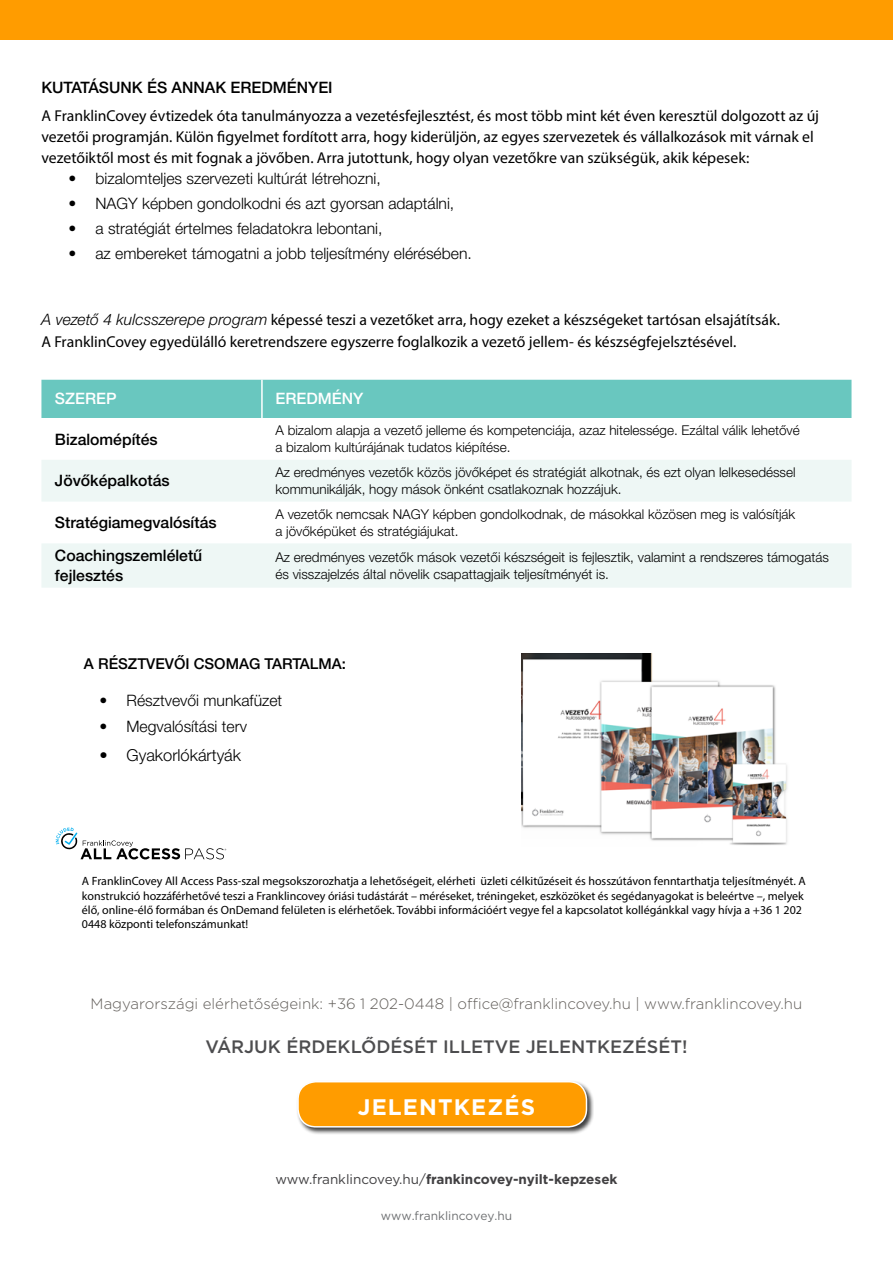
<style>
.page{position:relative;width:893px;height:1263px;background:#fff}
.page>*{position:absolute;margin:0;border:0;box-sizing:border-box;transform-origin:0 0}
.t1{font:700 22.5px "Gotham";letter-spacing:.05em;color:#fff}
.t2{font:500 18px "Gotham";color:#4d4d4f}
.t3{font:300 16.5px "Helvetica Neue LT Pro";color:#000}
.t4{font:15.75px/21px "Myriad Pro";letter-spacing:-.005em;color:#000}
.t5{font:300 15.75px "Helvetica Neue LT Pro";color:#000}
.t6{font:500 15.75px/19.5px "Helvetica Neue LT Pro";color:#000}
.t7{font:500 15.75px "Helvetica Neue LT Pro";color:#fff}
.t8{font:300 15px "Gotham";color:#615d59}
.t9{font:500 15px "Helvetica Neue LT Pro";color:#000}
.t10{font:300 13.5px/16.5px "Helvetica Neue LT Pro";color:#000}
.t11{font:700 13.5px "Gotham";color:#414042}
.t12{font:12px/14.2px "Myriad Pro";color:#000}
.t13{font:12px "Gotham";color:#6e7072}
.s1{font-family:"Helvetica Neue LT Pro";font-weight:300;font-style:italic}
.s2{font-weight:400}
</style>
<div class="page">
<img style="left:522px;top:653px;width:265px;height:192px">
<svg style="left:56px;top:827px;width:170px;height:32px"></svg>
<div style="left:41px;top:380px;width:810px;height:38px;background:#69c7bf"></div>
<svg style="left:42px;top:460px;width:809px;height:128px;fill:#eef7f5"></svg>
<hr style="left:261px;top:380px;width:2px;height:38px;background:#fff">
<div style="left:296px;top:1080px;width:298px;height:55px;background:#000;opacity:.75"></div>
<div style="left:298px;top:1082px;width:288px;height:45px;background:#ff9c00;border-radius:18px"></div>
<div style="left:297px;top:1081px;width:290px;height:46px;border:2px solid #fefefe;border-radius:18px"></div>
<div style="left:0;top:1px;width:893px;height:39px;background:#ff9c00"></div>
<p class="t6" style="left:41px;top:78px;width:293px">KUTATÁSUNK ÉS ANNAK EREDMÉNYEI</p>
<p class="t4" style="left:41px;top:105px;width:779px">A FranklinCovey évtizedek óta tanulmányozza a vezetésfejlesztést, és most több mint két éven keresztü l dolgozott az új vezetői programján. Kü lön figyelmet fordított arra, hogy kiderü ljön, az egyes szervezetek és vállalkozások mit várnak el vezetőiktől most és mit fognak a jövőben. Arra jutottunk, hogy olyan vezetőkre van szü kségü k, akik képesek:</p>
<p class="t5" style="left:68px;top:168px;width:314px">• bizalomteljes szervezeti kultúrát létrehozni,</p>
<p class="t5" style="left:68px;top:194px;width:387px">• NAGY képben gondolkodni és azt gyorsan adaptálni,</p>
<p class="t5" style="left:68px;top:219px;width:316px">• a stratégiát értelmes feladatokra lebontani,</p>
<p class="t5" style="left:68px;top:244px;width:405px">• az embereket támogatni a jobb teljesítmény elérésében.</p>
<p class="t4" style="left:41px;top:309px;width:740px;line-height:21.6px"><span class="s1">A vezető 4 kulcsszerepe program</span> képessé teszi a vezetőket arra, hogy ezeket a készségeket tartósan elsajátítsák.<br>A FranklinCovey egyedülálló keretrendszere egyszerre foglalkozik a vezető jellem- és készségfejelsztésével.</p>
<p class="t7" style="left:55px;top:389px;width:63px">SZEREP</p>
<p class="t7" style="left:275px;top:389px;width:89px">EREDMÉNY</p>
<p class="t6" style="left:55px;top:429px;width:104px">Bizalomépítés</p>
<p class="t10" style="left:275px;top:422px;width:526px">A bizalom alapja a vezető jelleme és kompetenciája, azaz hitelessége. Ezáltal válik lehetővé a bizalom kultúrájának tudatos kiépítése.</p>
<p class="t6" style="left:55px;top:471px;width:116px">Jövőképalkotás</p>
<p class="t10" style="left:275px;top:464px;width:522px">Az eredményes vezetők közös jövőképet és stratégiát alkotnak, és ezt olyan lelkesedéssel kommunikálják, hogy mások önként csatlakoznak hozzájuk.</p>
<p class="t6" style="left:55px;top:513px;width:163px">Stratégiamegvalósítás</p>
<p class="t10" style="left:275px;top:506px;width:521px">A vezetők nemcsak NAGY képben gondolkodnak, de másokkal közösen meg is valósítják a jövőképüket és stratégiájukat.</p>
<p class="t6" style="left:55px;top:546px;width:149px">Coachingszemléletű fejlesztés</p>
<p class="t10" style="left:275px;top:549px;width:555px">Az eredményes vezetők mások vezetői készségeit is fejlesztik, valamint a rendszeres támogatás és visszajelzés által növelik csapattagjaik teljesítményét is.</p>
<p class="t9" style="left:84px;top:655px;width:264px">A RÉSZTVEVŐI CSOMAG TARTALMA:</p>
<p class="t5" style="left:99px;top:691px;width:184px">• Résztvevői munkafüzet</p>
<p class="t5" style="left:99px;top:717px;width:149px">• Megvalósítási terv</p>
<p class="t3" style="left:99px;top:744px;width:143px">• Gyakorlókártyák</p>
<p class="t12" style="left:82px;top:874px;width:725px">A FranklinCovey All Access Pass-szal megsokszorozhatja a lehetőségeit, elérheti üzleti célkitűzéseit és hosszútávon fenntarthatja teljesítményét. A konstrukció hozzáférhetővé teszi a Franklincovey óriási tudástárát – méréseket, tréningeket, eszközöket és segédanyagokat is beleértve –, melyek élő, online-élő formában és OnDemand felületen is elérhetőek. További információért vegye fel a kapcsolatot kollégánkkal vagy hívja a +36 1 202<br>0448 központi telefonszámunkat!</p>
<p class="t8" style="left:91px;top:994px;width:713px">Magyarországi elérhetőségeink: +36 1 202-0448 | office@franklincovey.hu | www.franklincovey.hu</p>
<p class="t2" style="left:205px;top:1035px;width:484px">VÁRJUK ÉRDEKLŐDÉSÉT ILLETVE JELENTKEZÉSÉT!</p>
<h1 class="t1" style="left:358px;top:1091px;width:179px">JELENTKEZÉS</h1>
<p class="t11" style="left:275px;top:1170px;width:344px"><span class="s2">www.franklincovey.hu/</span>frankincovey-nyilt-kepzesek</p>
<p class="t13" style="left:381px;top:1208px;width:133px">www.franklincovey.hu</p>
</div>
